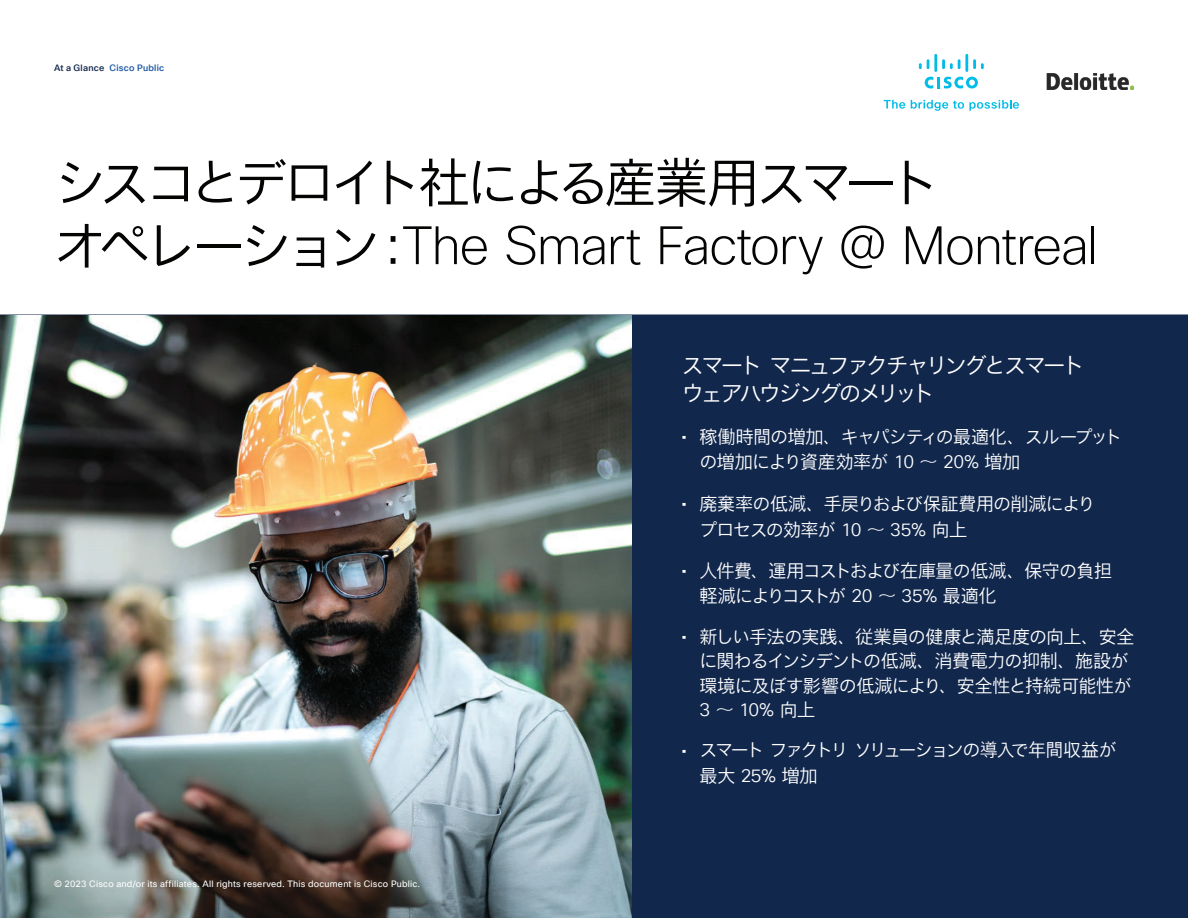
<style>
.page{position:relative;width:1188px;height:918px;background:#fff}
.page>*{position:absolute;margin:0;border:0;box-sizing:border-box;transform-origin:0 0}
.Paragraph_Style1{font:52.5px/63.3px "Cisco Sans JPN Light";letter-spacing:-.115em;color:#040503}
.Paragraph_Style2{font:22.5px/28.5px "Cisco Sans JPN Light";letter-spacing:-.135em;color:#fff}
.t1{font:18px/25.7px "Cisco Sans JPN Light";letter-spacing:-.04em;color:#fff}
.t2{font:18px/25.7px "Cisco Sans JPN Light";letter-spacing:-.1em;color:#fff}
.Paragraph_Style1-2{font:9px "Cisco Sans TT";letter-spacing:.025em;color:#fff}
.t3{font:500 9px "Cisco Sans TT";letter-spacing:.025em;color:#1855a5}
.s1{color:#11274c}
.s2{font-family:"Cisco Sans TT";font-weight:200}
.s3{font-family:"Cisco Sans TT"}
.s4{font-family:"Cisco Sans TT Light"}
</style>
<div class="page">
<div style="left:0;top:315px;width:1188px;height:603px;background:#11274c"></div>
<img style="left:0;top:315px;width:632px;height:603px">
<img style="left:1047px;top:73px;width:87px;height:17px">
<svg style="left:884px;top:100px;width:21px;height:9px"></svg>
<svg style="left:911px;top:100px;width:108px;height:11px"></svg>
<svg style="left:925px;top:77px;width:53px;height:11px"></svg>
<svg style="left:919px;top:59px;width:10px;height:10px"></svg>
<hr style="left:934px;top:54px;width:3px;height:18px;background:#00bce8">
<svg style="left:942px;top:59px;width:18px;height:10px"></svg>
<hr style="left:965px;top:54px;width:3px;height:18px;background:#00bce8">
<svg style="left:973px;top:59px;width:11px;height:10px"></svg>
<p class="t3" style="left:54px;top:62px;width:112px"><span class="s1">At a Glance</span> Cisco Public</p>
<p class="Paragraph_Style1" style="left:54px;top:154px;width:1046px">シスコとデロイト社による産業用スマート<br>オペレーション：<span class="s2">The Smart Factory @ Montreal</span></p>
<p class="Paragraph_Style1-2" style="left:54px;top:878px;width:368px">© 2023 Cisco and/or its affiliates. All rights reserved. This document is Cisco Public.</p>
<p class="Paragraph_Style2" style="left:681px;top:352px;width:405px">スマートマニュファクチャリングとスマートウェアハウジングのメリット</p>
<p class="t1" style="left:699px;top:425px;width:424px;text-indent:-18px"><span class="s3">•</span> 稼働時間の増加、キャパシティの最適化、スループットの増加により資産効率が <span class="s4">10</span> ～ <span class="s4">20%</span> 増加</p>
<p class="t1" style="left:699px;top:492px;width:397px;text-indent:-18px"><span class="s3">•</span> 廃棄率の低減、手戻りおよび保証費用の削減によりプロセスの効率が <span class="s4">10</span> ～ <span class="s4">35%</span> 向上</p>
<p class="t1" style="left:699px;top:559px;width:414px;text-indent:-18px"><span class="s3">•</span> 人件費、運用コストおよび在庫量の低減、保守の負担軽減によりコストが <span class="s4">20</span> ～ <span class="s4">35%</span> 最適化</p>
<p class="t1" style="left:699px;top:626px;width:437px;line-height:24.3px;text-indent:-18px"><span class="s3">•</span> 新しい手法の実践、従業員の健康と満足度の向上、安全に関わるインシデントの低減、消費電力の抑制、施設が環境に及ぼす影響の低減により、安全性と持続可能性が<br><span class="s4">3</span> ～ <span class="s4">10%</span> 向上</p>
<p class="t2" style="left:699px;top:739px;width:419px;text-indent:-18px"><span class="s3">•</span> スマートファクトリソリューションの導入で年間収益が最大 <span class="s4">25%</span> 増加</p>
</div>
